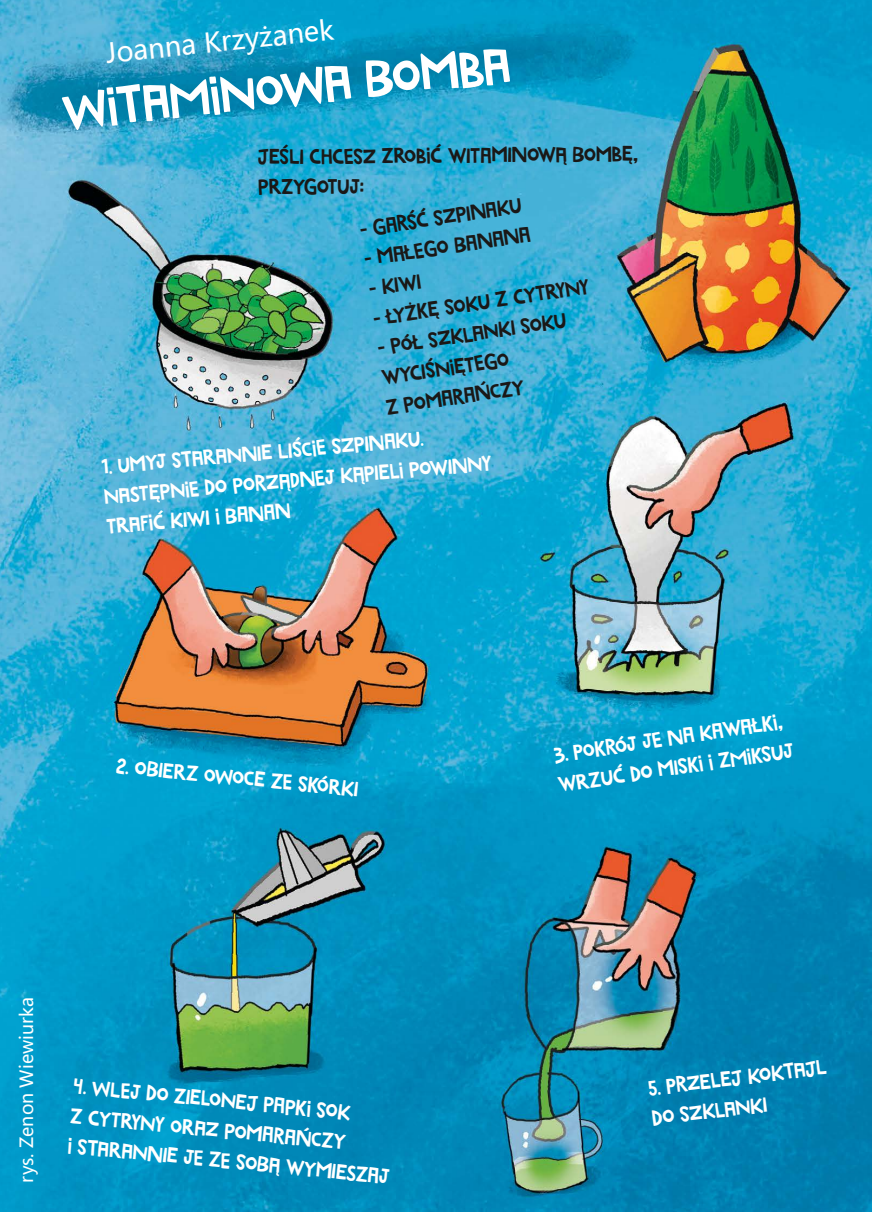
<style>
.page{position:relative;width:872px;height:1212px;background:#fff}
.page>*{position:absolute;margin:0;border:0;box-sizing:border-box;transform-origin:0 0}
.t1{font:54px "Marujo";color:#fff}
.t2{font:27px "Microsoft Ya Hei";color:#fff}
.t3{font:22.5px/29.8px "Marujo";color:#fff}
.t4{font:22.5px/30.2px "Marujo";color:#1a1817}
.t5{font:18px "Microsoft Ya Hei";color:#fff}
</style>
<div class="page">
<img style="left:0;top:0;width:872px;height:1212px">
<p class="t2" style="left:104px;top:35px;width:231px;rotate:-6deg">Joanna Krzyżanek</p>
<h1 class="t1" style="left:60px;top:79px;width:450px;rotate:-6deg">Witaminowa bomba</h1>
<p class="t4" style="left:257px;top:143px;width:382px;line-height:29px;rotate:-1deg">Jeśli chcesz zrobić witaminową bombę, przygotuj:</p>
<p class="t4" style="left:357px;top:213px;width:165px;rotate:-8deg">- garść szpinaku</p>
<p class="t4" style="left:362px;top:243px;width:169px;rotate:-8deg">- małego banana</p>
<p class="t4" style="left:366px;top:273px;width:54px;rotate:-8deg">- kiwi</p>
<p class="t4" style="left:371px;top:302px;width:222px;rotate:-8deg">- łyżkę soku z cytryny</p>
<p class="t4" style="left:375px;top:332px;width:192px;rotate:-8deg">- pół szklanki soku wyciśniętego<br>z pomarańczy</p>
<p class="t3" style="left:100px;top:451px;width:392px;rotate:-5deg">1. Umyj starannie liście szpinaku.<br>Następnie do porządnej kąpieli powinny trafić kiwi i banan</p>
<p class="t3" style="left:118px;top:749px;width:245px;rotate:6deg">2. Obierz owoce ze skórki</p>
<p class="t3" style="left:551px;top:739px;width:239px;rotate:-8deg">3. Pokrój je na kawałki, wrzuć do miski i zmiksuj</p>
<p class="t5" style="left:14px;top:1183px;width:187px;rotate:-90deg">rys. Zenon Wiewiurka</p>
<p class="t3" style="left:75px;top:1069px;width:325px;rotate:6deg">4. Wlej do zielonej papki sok<br>z cytryny oraz pomarańczy<br>i starannie je ze sobą wymieszaj</p>
<p class="t3" style="left:646px;top:1073px;width:180px;rotate:-7deg">5. Przelej koktajl do szklanki</p>
</div>
